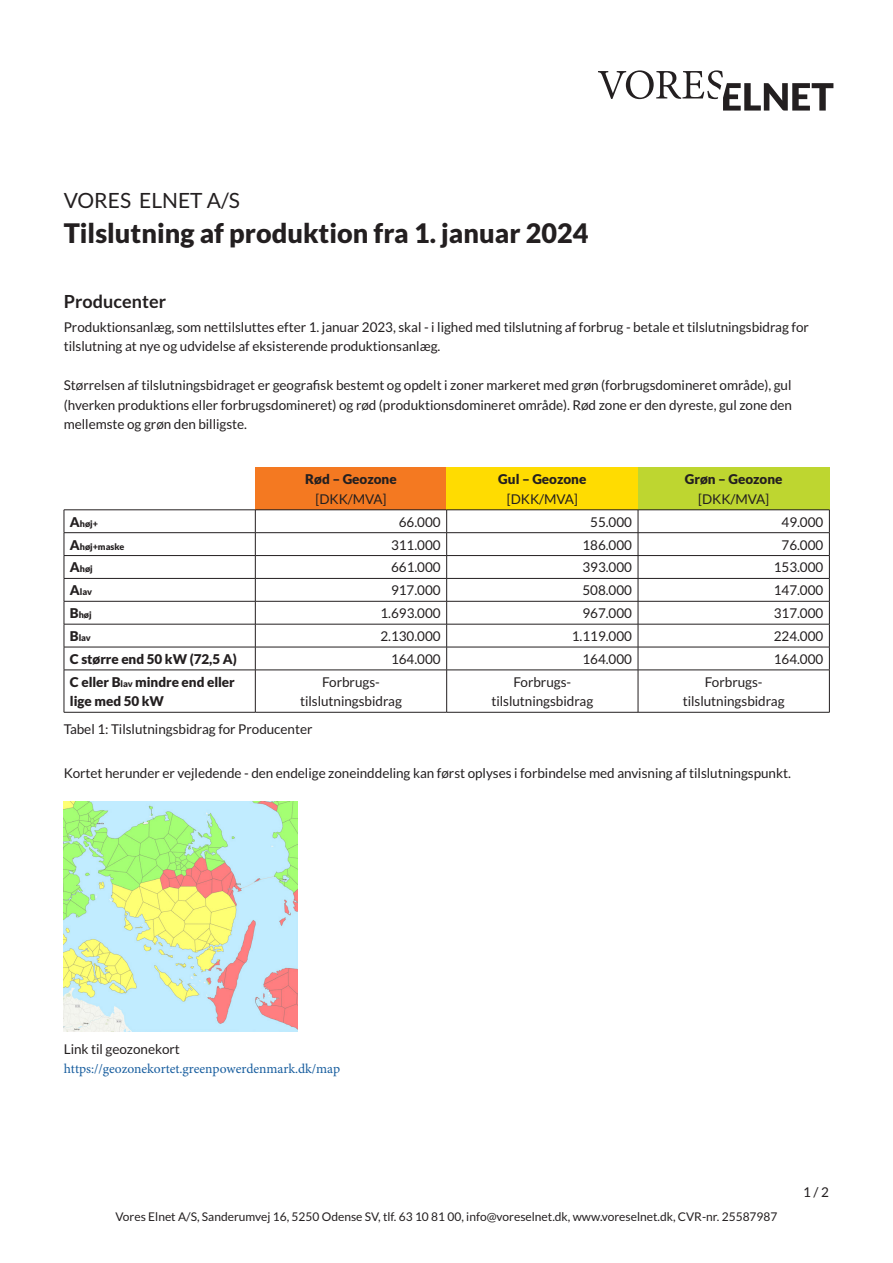
<style>
.page{position:relative;width:893px;height:1263px;background:#fff}
.page>*{position:absolute;margin:0;border:0;box-sizing:border-box;transform-origin:0 0}
.VE_overskrift_black{font:900 27px "Lato";color:#231f20}
.VE_overskrift_Regular{font:21px "Lato";color:#231f20}
.VE_Manchet{font:700 18px "Lato";letter-spacing:.005em;color:#231f20}
.VE_brød{font:13.5px/19.5px "Lato";letter-spacing:-.005em;color:#231f20;text-align:center}
.VE_brød-2{font:900 13.5px/19.5px "Lato";letter-spacing:-.005em;color:#231f20;text-align:center}
.VE_brød-3{font:13.5px/18.3px "Minion Pro";letter-spacing:-.005em;color:#175d9e}
.t1{font:12px "Lato";color:#231f20}
.VE_brød-4{font:900 9px "Lato";letter-spacing:-.005em;color:#231f20}
.s1{font-weight:400}
.s2{font-size:13.5px}
.s3{font-size:9px}
.s4{font-family:"Lato";color:#231f20}
</style>
<div class="page">
<div style="left:255px;top:467px;width:192px;height:43px;background:#f47921"></div>
<div style="left:447px;top:467px;width:191px;height:43px;background:#ffdc01"></div>
<div style="left:638px;top:467px;width:191px;height:43px;background:#bed630"></div>
<hr style="left:64px;top:509px;width:191px;height:1px;background:#231f20">
<hr style="left:255px;top:509px;width:192px;height:1px;background:#231f20">
<hr style="left:447px;top:509px;width:191px;height:1px;background:#231f20">
<hr style="left:638px;top:509px;width:192px;height:1px;background:#231f20">
<hr style="left:64px;top:532px;width:191px;height:1px;background:#231f20">
<hr style="left:255px;top:532px;width:192px;height:1px;background:#231f20">
<hr style="left:447px;top:532px;width:191px;height:1px;background:#231f20">
<hr style="left:638px;top:532px;width:192px;height:1px;background:#231f20">
<hr style="left:64px;top:555px;width:191px;height:1px;background:#231f20">
<hr style="left:255px;top:555px;width:192px;height:1px;background:#231f20">
<hr style="left:447px;top:555px;width:191px;height:1px;background:#231f20">
<hr style="left:638px;top:555px;width:192px;height:1px;background:#231f20">
<hr style="left:64px;top:578px;width:191px;height:1px;background:#231f20">
<hr style="left:255px;top:578px;width:192px;height:1px;background:#231f20">
<hr style="left:447px;top:578px;width:191px;height:1px;background:#231f20">
<hr style="left:638px;top:578px;width:192px;height:1px;background:#231f20">
<hr style="left:64px;top:601px;width:191px;height:1px;background:#231f20">
<hr style="left:255px;top:601px;width:192px;height:1px;background:#231f20">
<hr style="left:447px;top:601px;width:191px;height:1px;background:#231f20">
<hr style="left:638px;top:601px;width:192px;height:1px;background:#231f20">
<hr style="left:64px;top:624px;width:191px;height:1px;background:#231f20">
<hr style="left:255px;top:624px;width:192px;height:1px;background:#231f20">
<hr style="left:447px;top:624px;width:191px;height:1px;background:#231f20">
<hr style="left:638px;top:624px;width:192px;height:1px;background:#231f20">
<hr style="left:64px;top:647px;width:191px;height:1px;background:#231f20">
<svg style="left:64px;top:510px;width:1px;height:160px"></svg>
<hr style="left:255px;top:647px;width:192px;height:1px;background:#231f20">
<svg style="left:255px;top:510px;width:1px;height:160px"></svg>
<hr style="left:447px;top:647px;width:191px;height:1px;background:#231f20">
<svg style="left:446px;top:510px;width:1px;height:160px"></svg>
<hr style="left:638px;top:647px;width:192px;height:1px;background:#231f20">
<svg style="left:638px;top:510px;width:1px;height:160px"></svg>
<svg style="left:829px;top:510px;width:1px;height:160px"></svg>
<hr style="left:64px;top:670px;width:191px;height:1px;background:#231f20">
<hr style="left:64px;top:670px;width:1px;height:42px;background:#231f20">
<hr style="left:255px;top:670px;width:192px;height:1px;background:#231f20">
<hr style="left:255px;top:670px;width:1px;height:42px;background:#231f20">
<hr style="left:447px;top:670px;width:191px;height:1px;background:#231f20">
<hr style="left:446px;top:670px;width:1px;height:42px;background:#231f20">
<hr style="left:638px;top:670px;width:192px;height:1px;background:#231f20">
<hr style="left:638px;top:670px;width:1px;height:42px;background:#231f20">
<hr style="left:829px;top:670px;width:1px;height:42px;background:#231f20">
<hr style="left:64px;top:712px;width:191px;height:1px;background:#231f20">
<hr style="left:255px;top:712px;width:192px;height:1px;background:#231f20">
<hr style="left:447px;top:712px;width:191px;height:1px;background:#231f20">
<hr style="left:638px;top:712px;width:192px;height:1px;background:#231f20">
<img style="left:64px;top:802px;width:234px;height:229px">
<svg style="left:598px;top:70px;width:235px;height:41px"></svg>
<p class="VE_overskrift_Regular" style="left:64px;top:189px;width:178px">VORES ELNET A/S</p>
<p class="VE_overskrift_black" style="left:64px;top:217px;width:526px">Tilslutning af produktion fra 1. januar 2024</p>
<p class="VE_Manchet" style="left:64px;top:291px;width:104px">Producenter</p>
<p class="VE_brød" style="left:64px;top:317px;width:747px;text-align:left">Produktionsanlæg, som nettilsluttes efter 1. januar 2023, skal - i lighed med tilslutning af forbrug - betale et tilslutningsbidrag for tilslutning at nye og udvidelse af eksisterende produktionsanlæg.</p>
<p class="VE_brød" style="left:64px;top:375px;width:730px;text-align:justify">Størrelsen af tilslutningsbidraget er geografisk bestemt og opdelt i zoner markeret med grøn (forbrugsdomineret område), gul (hverken produktions eller forbrugsdomineret) og rød (produktionsdomineret område). Rød zone er den dyreste, gul zone den mellemste og grøn den billigste.</p>
<p class="VE_brød-2" style="left:305px;top:469px;width:93px">Rød – Geozone <span class="s1">[DKK/MVA]</span></p>
<p class="VE_brød-2" style="left:498px;top:469px;width:90px">Gul – Geozone <span class="s1">[DKK/MVA]</span></p>
<p class="VE_brød-2" style="left:685px;top:469px;width:99px">Grøn – Geozone <span class="s1">[DKK/MVA]</span></p>
<p class="VE_brød-4" style="left:70px;top:518px;width:30px"><span class="s2">A</span>høj+</p>
<p class="VE_brød" style="left:399px;top:512px;width:43px">66.000</p>
<p class="VE_brød" style="left:590px;top:512px;width:43px">55.000</p>
<p class="VE_brød" style="left:782px;top:512px;width:43px">49.000</p>
<p class="VE_brød-4" style="left:70px;top:541px;width:56px"><span class="s2">A</span>høj+maske</p>
<p class="VE_brød" style="left:391px;top:535px;width:51px">311.000</p>
<p class="VE_brød" style="left:582px;top:535px;width:51px">186.000</p>
<p class="VE_brød" style="left:782px;top:535px;width:43px">76.000</p>
<p class="VE_brød-4" style="left:70px;top:564px;width:24px"><span class="s2">A</span>høj</p>
<p class="VE_brød" style="left:391px;top:558px;width:51px">661.000</p>
<p class="VE_brød" style="left:582px;top:558px;width:51px">393.000</p>
<p class="VE_brød" style="left:774px;top:558px;width:51px">153.000</p>
<p class="VE_brød-4" style="left:70px;top:587px;width:24px"><span class="s2">A</span>lav</p>
<p class="VE_brød" style="left:391px;top:580px;width:51px">917.000</p>
<p class="VE_brød" style="left:582px;top:580px;width:51px">508.000</p>
<p class="VE_brød" style="left:774px;top:580px;width:51px">147.000</p>
<p class="VE_brød-4" style="left:70px;top:610px;width:23px"><span class="s2">B</span>høj</p>
<p class="VE_brød" style="left:380px;top:603px;width:62px">1.693.000</p>
<p class="VE_brød" style="left:582px;top:603px;width:51px">967.000</p>
<p class="VE_brød" style="left:774px;top:603px;width:51px">317.000</p>
<p class="VE_brød-4" style="left:70px;top:632px;width:22px"><span class="s2">B</span>lav</p>
<p class="VE_brød" style="left:380px;top:626px;width:62px">2.130.000</p>
<p class="VE_brød" style="left:572px;top:626px;width:62px">1.119.000</p>
<p class="VE_brød" style="left:774px;top:626px;width:51px">224.000</p>
<p class="VE_brød-2" style="left:70px;top:649px;width:168px">C større end 50 kW (72,5 A)</p>
<p class="VE_brød" style="left:391px;top:649px;width:51px">164.000</p>
<p class="VE_brød" style="left:582px;top:649px;width:51px">164.000</p>
<p class="VE_brød" style="left:774px;top:649px;width:51px">164.000</p>
<p class="VE_brød-2" style="left:70px;top:672px;width:166px;text-align:left">C eller B<span class="s3">lav</span> mindre end eller lige med 50 kW</p>
<p class="VE_brød" style="left:300px;top:672px;width:103px">Forbrugs&shy;tilslutningsbidrag</p>
<p class="VE_brød" style="left:491px;top:672px;width:103px">Forbrugs&shy;tilslutningsbidrag</p>
<p class="VE_brød" style="left:683px;top:672px;width:103px">Forbrugs&shy;tilslutningsbidrag</p>
<p class="VE_brød" style="left:64px;top:720px;width:250px">Tabel 1: Tilslutningsbidrag for Producenter</p>
<p class="VE_brød" style="left:64px;top:763px;width:729px">Kortet herunder er vejledende - den endelige zoneinddeling kan først oplyses i forbindelse med anvisning af tilslutningspunkt.</p>
<p class="VE_brød-3" style="left:64px;top:1041px;width:278px"><span class="s4">Link til geozonekort </span>https://geozonekortet.greenpowerdenmark.dk/map</p>
<p class="t1" style="left:116px;top:1210px;width:663px">Vores Elnet A/S, Sanderumvej 16, 5250 Odense SV, tlf. 63 10 81 00, info@voreselnet.dk, www.voreselnet.dk, CVR-nr. 25587987</p>
<p class="VE_brød" style="left:803px;top:1182px;width:27px">1 / 2</p>
</div>
